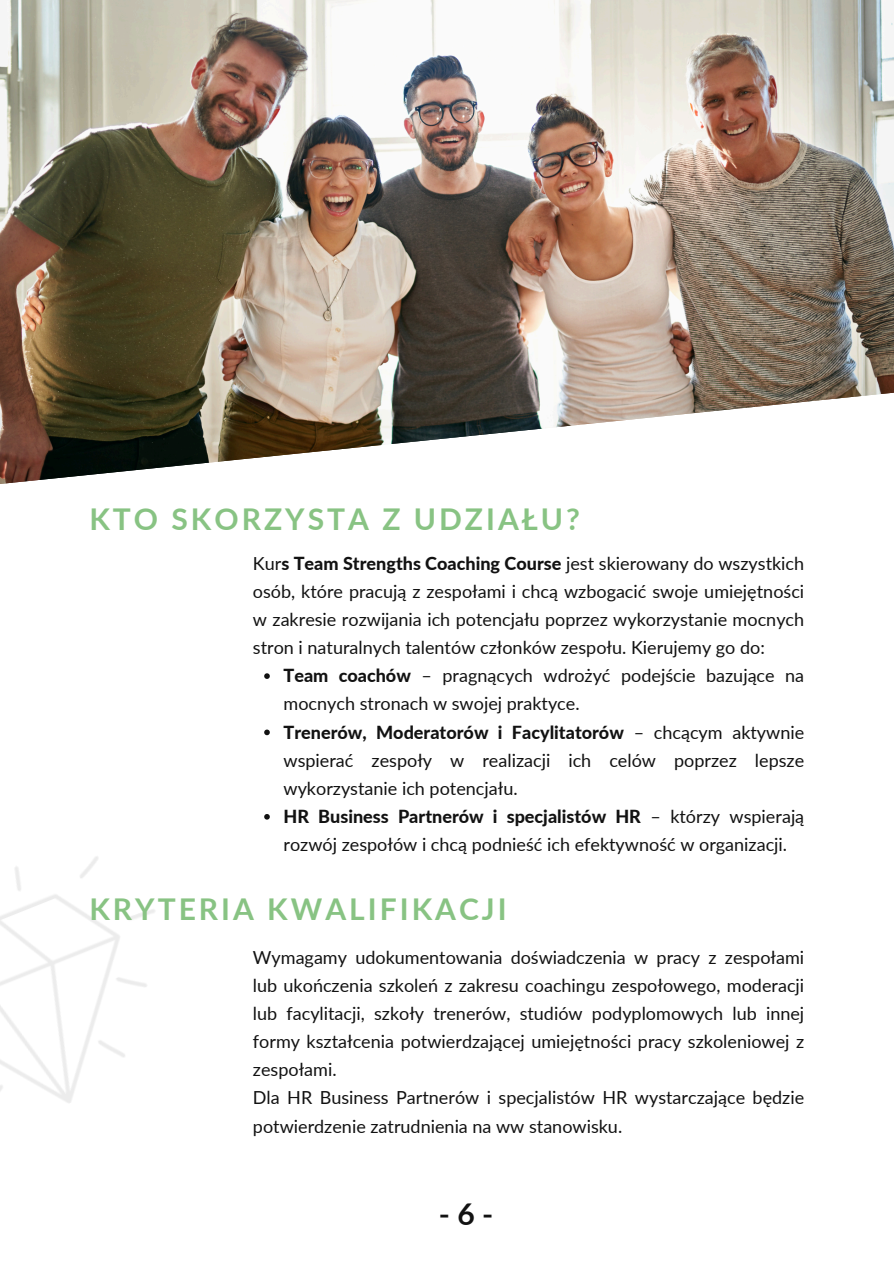
<style>
.page{position:relative;width:894px;height:1264px;background:#fff}
.page>*{position:absolute;margin:0;border:0;box-sizing:border-box;transform-origin:0 0}
.t1{font:700 30px "Lato";letter-spacing:.1em;color:#88c383}
.t2{font:700 30px "Lato";color:#121212}
.t3{font:18px/28.2px "Lato";color:#121212;text-align:justify}
.s1{font-weight:800}
</style>
<div class="page">
<img style="left:0;top:0;width:893px;height:388px">
<svg style="left:0;top:388px;width:893px;height:96px"></svg>
<svg style="left:264px;top:673px;width:6px;height:6px"></svg>
<svg style="left:264px;top:729px;width:6px;height:6px"></svg>
<svg style="left:264px;top:814px;width:6px;height:5px"></svg>
<p class="t1" style="left:89px;top:500px;width:492px">KTO SKORZYSTA Z UDZIAŁU?</p>
<p class="t3" style="left:253px;top:548px;width:552px">Kur<span class="s1">s Team Strengths Coaching Course</span> jest skierowany do wszystkich osób, które pracują z zespołami i chcą wzbogacić swoje umiejętności w zakresie rozwijania ich potencjału poprzez wykorzystanie mocnych stron i naturalnych talentów członków zespołu. Kierujemy go do:</p>
<p class="t3" style="left:283px;top:661px;width:522px"><span class="s1">Team coachów</span> – pragnących wdrożyć podejście bazujące na mocnych stronach w swojej praktyce.</p>
<h1 class="t3" style="left:283px;top:717px;width:522px"><span class="s1">Trenerów, Moderatorów i Facylitatorów</span> – chcącym aktywnie wspierać zespoły w realizacji ich celów poprzez lepsze wykorzystanie ich potencjału.</h1>
<p class="t3" style="left:283px;top:802px;width:522px"><span class="s1">HR Business Partnerów i specjalistów HR</span> – którzy wspierają rozwój zespołów i chcą podnieść ich efektywność w organizacji.</p>
<p class="t1" style="left:89px;top:890px;width:419px">KRYTERIA KWALIFIKACJI</p>
<p class="t3" style="left:253px;top:942px;width:552px">Wymagamy udokumentowania doświadczenia w pracy z zespołami lub ukończenia szkoleń z zakresu coachingu zespołowego, moderacji lub facylitacji, szkoły trenerów, studiów podyplomowych lub innej formy kształcenia potwierdzającej umiejętności pracy szkoleniowej z zespołami.</p>
<p class="t3" style="left:253px;top:1083px;width:552px">Dla HR Business Partnerów i specjalistów HR wystarczające będzie potwierdzenie zatrudnienia na ww stanowisku.</p>
<p class="t2" style="left:439px;top:1195px;width:56px">-6-</p>
</div>
